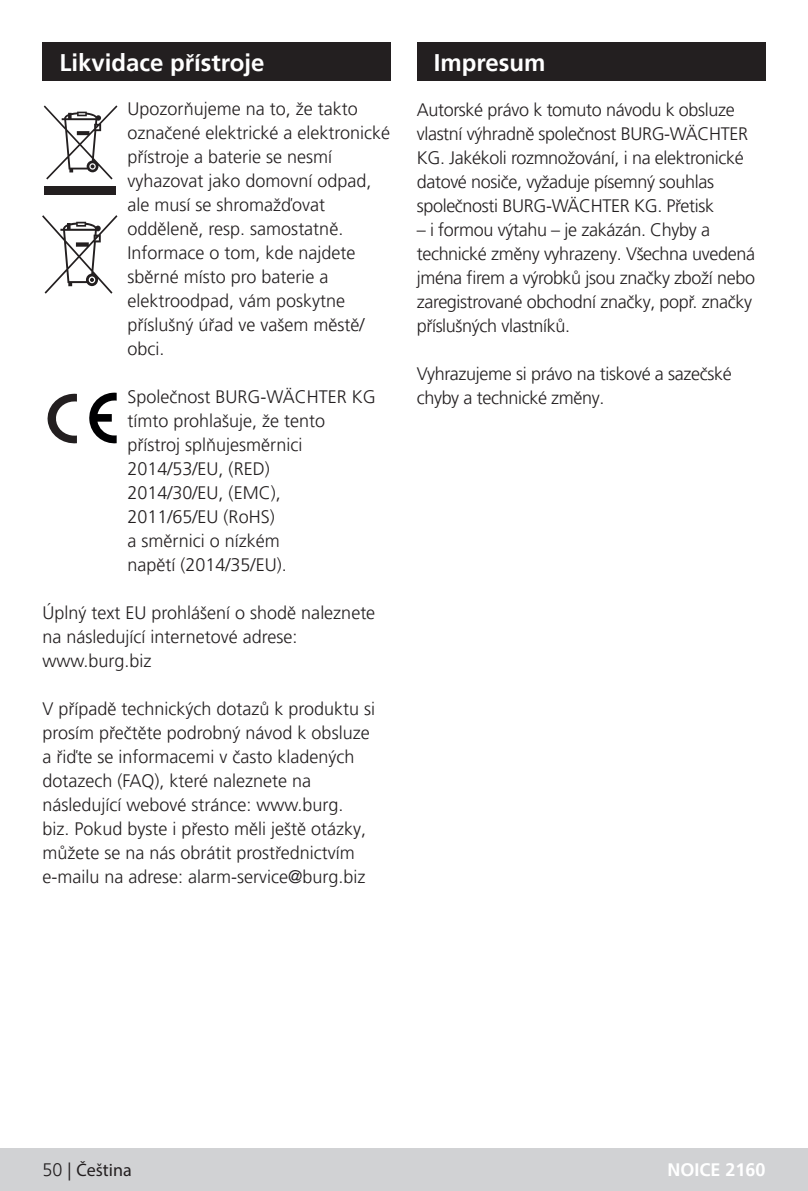
<style>
.page{position:relative;width:808px;height:1191px;background:#fff}
.page>*{position:absolute;margin:0;border:0;box-sizing:border-box;transform-origin:0 0}
.t1{font:700 24px "Frutiger LT Pro";color:#fff}
.t2{font:300 18px/24px "Frutiger LT Pro";color:#231f20}
.t3{font:300 18px/24px "Frutiger LT Pro";letter-spacing:-.02em;color:#231f20}
.t4{font:18px "Myriad Pro";color:#231f20}
.t5{font:700 18px "Frutiger LT Pro";color:#fff}
.s1{font-family:"Frutiger LT Pro";font-weight:300}
</style>
<div class="page">
<div style="left:0;top:1148px;width:808px;height:43px;background:#d1d2d4"></div>
<div style="left:43px;top:43px;width:348px;height:38px;background:#231f20"></div>
<svg style="left:89px;top:392px;width:28px;height:51px"></svg>
<svg style="left:48px;top:394px;width:29px;height:49px"></svg>
<svg style="left:42px;top:215px;width:75px;height:79px"></svg>
<div style="left:44px;top:186px;width:71px;height:9px;background:#231f20"></div>
<svg style="left:44px;top:105px;width:73px;height:74px"></svg>
<div style="left:417px;top:43px;width:348px;height:38px;background:#231f20"></div>
<h1 class="t1" style="left:60px;top:48px;width:206px">Likvidace přístroje</h1>
<p class="t2" style="left:128px;top:97px;width:264px">Upozorňujeme na to, že takto označené elektrické a elektronické přístroje a baterie se nesmí vyhazovat jako domovní odpad, ale musí se shromažďovat odděleně, resp. samostatně.<br>Informace o tom, kde najdete sběrné místo pro baterie a elektroodpad, vám poskytne příslušný úřad ve vašem městě/ obci.</p>
<p class="t2" style="left:128px;top:385px;width:250px">Společnost BURG-WÄCHTER KG tímto prohlašuje, že tento přístroj splňujesměrnici<br>2014/53/EU, (RED)<br>2014/30/EU, (EMC),<br>2011/65/EU (RoHS)<br>a směrnici o nízkém<br>napětí (2014/35/EU).</p>
<p class="t2" style="left:43px;top:600px;width:334px">Úplný text EU prohlášení o shodě naleznete na následující internetové adrese: www.burg.biz</p>
<p class="t2" style="left:43px;top:696px;width:334px">V případě technických dotazů k produktu si prosím přečtěte podrobný návod k obsluze a řiďte se informacemi v často kladených dotazech (FAQ), které naleznete na následující webové stránce: www.burg.<br>biz. Pokud byste i přesto měli ještě otázky, můžete se na nás obrátit prostřednictvím e-mailu na adrese: alarm-service@burg.biz</p>
<h1 class="t1" style="left:434px;top:48px;width:113px">Impresum</h1>
<p class="t3" style="left:417px;top:97px;width:333px">Autorské právo k tomuto návodu k obsluze vlastní výhradně společnost BURG-WÄCHTER KG. Jakékoli rozmnožování, i na elektronické datové nosiče, vyžaduje písemný souhlas společnosti BURG-WÄCHTER KG. Přetisk</p>
<p class="t3" style="left:417px;top:217px;width:340px">– i formou výtahu – je zakázán. Chyby a technické změny vyhrazeny. Všechna uvedená jména firem a výrobků jsou značky zboží nebo zaregistrované obchodní značky, popř. značky příslušných vlastníků.</p>
<p class="t3" style="left:417px;top:361px;width:316px">Vyhrazujeme si právo na tiskové a sazečské chyby a technické změny.</p>
<p class="t4" style="left:43px;top:1159px;width:91px"><span class="s1">50 |</span> Čeština</p>
<p class="t5" style="left:667px;top:1159px;width:100px">NOICE 2160</p>
</div>
